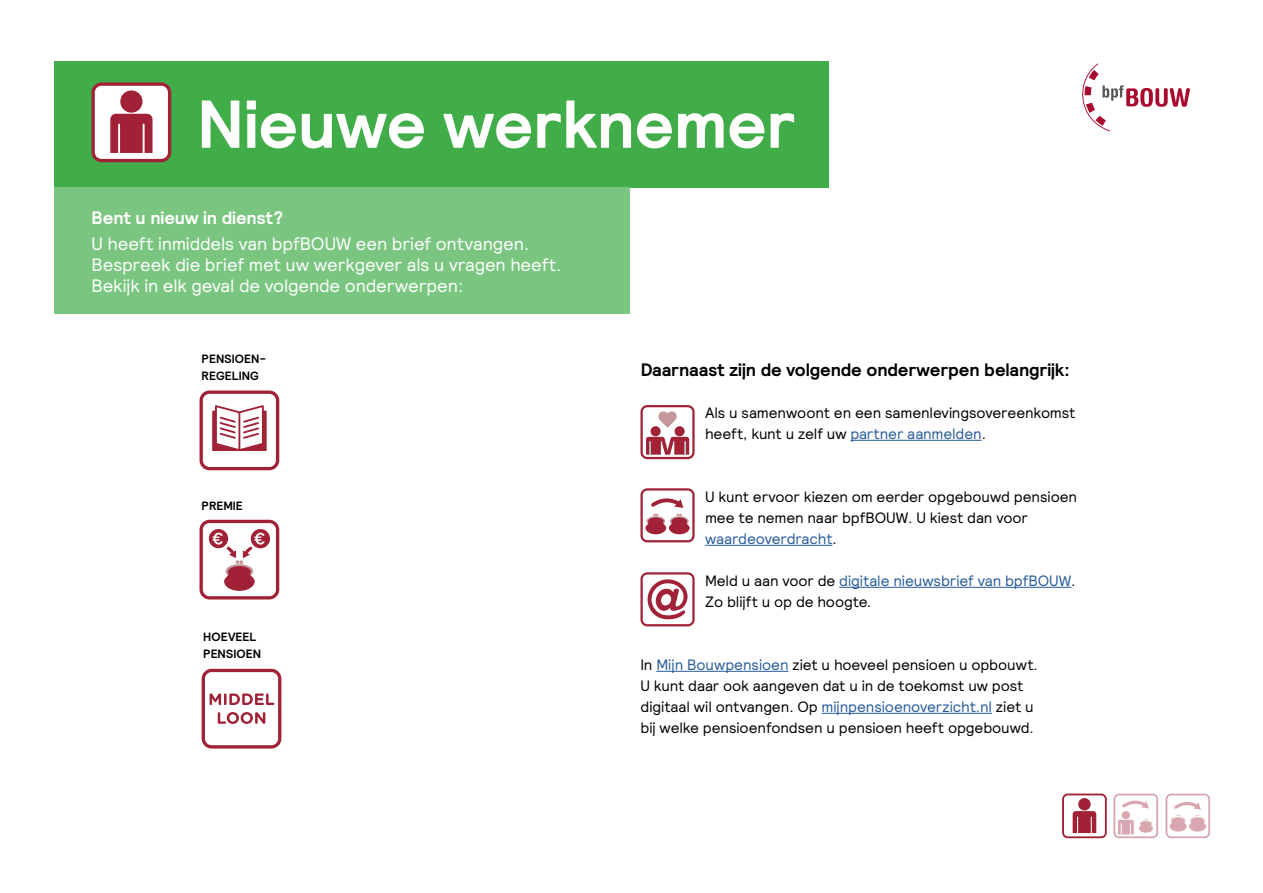
<style>
.page{position:relative;width:1263px;height:893px;background:#fff}
.page>*{position:absolute;margin:0;border:0;box-sizing:border-box;transform-origin:0 0}
.t1{font:700 67.5px "Relative";letter-spacing:-.005em;color:#fff}
.t2{font:18px/21px "Relative";letter-spacing:-.005em;color:#fff}
.t3{font:700 18px "Relative";letter-spacing:-.005em;color:#000}
.t4{font:700 18px "Relative";letter-spacing:-.005em;color:#fff}
.t5{font:15px/21px "Relative";letter-spacing:-.005em;color:#000}
.t6{font:700 12px/16.5px "Relative";letter-spacing:.01em;color:#000}
.s1{color:#275b9b}
</style>
<div class="page">
<svg style="left:1165px;top:794px;width:45px;height:44px"></svg>
<svg style="left:1113px;top:794px;width:45px;height:44px"></svg>
<svg style="left:1062px;top:794px;width:45px;height:44px"></svg>
<div style="left:54px;top:61px;width:774px;height:127px;background:#41ad49"></div>
<svg style="left:200px;top:390px;width:79px;height:80px"></svg>
<hr style="left:212px;top:451px;width:56px;height:2px;background:#fff">
<svg style="left:202px;top:669px;width:79px;height:79px"></svg>
<svg style="left:200px;top:520px;width:79px;height:79px"></svg>
<div style="left:54px;top:188px;width:575px;height:126px;background:#7ac680"></div>
<svg style="left:640px;top:405px;width:55px;height:54px"></svg>
<hr style="left:850px;top:440px;width:132px;height:1px;background:#275b9b">
<svg style="left:640px;top:488px;width:55px;height:54px"></svg>
<hr style="left:705px;top:545px;width:127px;height:1px;background:#275b9b">
<svg style="left:640px;top:572px;width:55px;height:54px"></svg>
<hr style="left:839px;top:587px;width:232px;height:1px;background:#275b9b">
<hr style="left:656px;top:671px;width:132px;height:1px;background:#275b9b">
<hr style="left:822px;top:713px;width:170px;height:1px;background:#275b9b">
<svg style="left:1082px;top:63px;width:108px;height:68px"></svg>
<svg style="left:92px;top:82px;width:79px;height:80px;background:#d199a0"></svg>
<hr style="left:118px;top:124px;width:2px;height:30px;background:#fff">
<hr style="left:143px;top:124px;width:1px;height:31px;background:#fff">
<h1 class="t1" style="left:197px;top:80px;width:600px">Nieuwe werknemer</h1>
<p class="t4" style="left:92px;top:206px;width:193px">Bent u nieuw in dienst?</p>
<p class="t2" style="left:92px;top:232px;width:471px">U heeft inmiddels van bpfBOUW een brief ontvangen.<br>Bespreek die brief met uw werkgever als u vragen heeft.<br>Bekijk in elk geval de volgende onderwerpen:</p>
<p class="t6" style="left:202px;top:351px;width:66px">PENSIOEN-<br>REGELING</p>
<p class="t6" style="left:202px;top:498px;width:43px">PREMIE</p>
<p class="t6" style="left:203px;top:629px;width:59px">HOEVEEL<br>PENSIOEN</p>
<p class="t3" style="left:641px;top:358px;width:430px">Daarnaast zijn de volgende onderwerpen belangrijk:</p>
<p class="t5" style="left:705px;top:401px;width:372px">Als u samenwoont en een samenlevingsovereenkomst heeft, kunt u zelf uw <span class="s1">partner aanmelden</span>.</p>
<p class="t5" style="left:705px;top:485px;width:373px">U kunt ervoor kiezen om eerder opgebouwd pensioen mee te nemen naar bpfBOUW. U kiest dan voor <span class="s1">waardeoverdracht</span>.</p>
<p class="t5" style="left:705px;top:569px;width:372px">Meld u aan voor de <span class="s1">digitale nieuwsbrief van bpfBOUW</span>.<br>Zo blijft u op de hoogte.</p>
<p class="t5" style="left:640px;top:653px;width:399px">In <span class="s1">Mijn Bouwpensioen</span> ziet u hoeveel pensioen u opbouwt.<br>U kunt daar ook aangeven dat u in de toekomst uw post digitaal wil ontvangen. Op <span class="s1">mijnpensioenoverzicht.nl</span> ziet u bij welke pensioenfondsen u pensioen heeft opgebouwd.</p>
</div>
